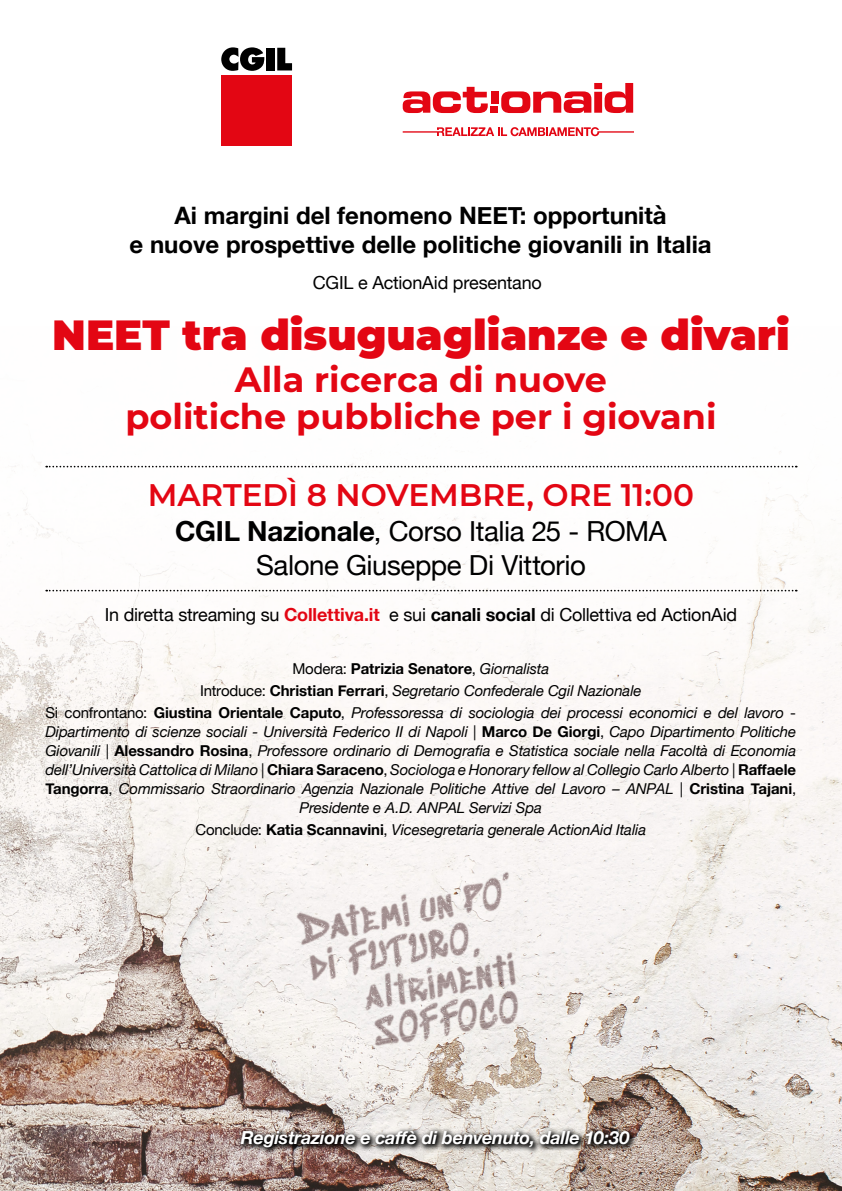
<style>
.page{position:relative;width:842px;height:1191px;background:#fff}
.page>*{position:absolute;margin:0;border:0;box-sizing:border-box;transform-origin:0 0}
.t1{font:900 42px "Montserrat";color:#e30613}
.t2{font:700 35px/37px "Montserrat";color:#e30613;text-align:center}
.t3{font:600 31.1px "Montserrat";color:#e30613}
.t4{font:27.6px/34.5px "Helvetica Neue";letter-spacing:-.015em;color:#000;text-align:center}
.t5{font:700 24px/28.8px "Helvetica Neue";color:#000;text-align:center}
.t6{font:18px "Helvetica Neue";letter-spacing:-.015em;color:#000}
.t7{font:italic 700 18px "Helvetica Neue";letter-spacing:-.015em;color:#fff}
.t8{font:italic 15px/19px "Helvetica Neue";letter-spacing:-.01em;color:#000;text-align:center}
.s1{font-weight:700}
.s2{font-weight:700;color:#e30613}
.s3{font-style:normal}
.s4{font-weight:700;font-style:normal}
</style>
<div class="page">
<img style="left:0;top:451px;width:842px;height:740px">
<svg style="left:46px;top:466px;width:751px;height:1px"></svg>
<svg style="left:221px;top:47px;width:43px;height:24px"></svg>
<div style="left:266px;top:48px;width:8px;height:22px;background:#000"></div>
<svg style="left:277px;top:48px;width:15px;height:22px"></svg>
<div style="left:221px;top:75px;width:71px;height:70px;background:#e30613"></div>
<svg style="left:403px;top:127px;width:231px;height:9px"></svg>
<svg style="left:403px;top:87px;width:85px;height:26px"></svg>
<svg style="left:501px;top:83px;width:132px;height:30px"></svg>
<div style="left:491px;top:92px;width:7px;height:12px;background:#e30613"></div>
<div style="left:491px;top:107px;width:7px;height:6px;background:#e30613"></div>
<svg style="left:46px;top:590px;width:751px;height:1px"></svg>
<img style="left:237px;top:1126px;width:401px;height:29px">
<h3 class="t5" style="left:130px;top:201px;width:583px">Ai margini del fenomeno NEET: opportunità<br>e nuove prospettive delle politiche giovanili in Italia</h3>
<p class="t6" style="left:313px;top:270px;width:230px">CGIL e ActionAid presentano</p>
<h1 class="t1" style="left:52px;top:303px;width:739px">NEET tra disuguaglianze e divari</h1>
<h2 class="t2" style="left:125px;top:359px;width:593px">Alla ricerca di nuove<br>politiche pubbliche per i giovani</h2>
<h3 class="t3" style="left:148px;top:472px;width:548px">MARTEDÌ 8 NOVEMBRE, ORE 11:00</h3>
<h3 class="t4" style="left:175px;top:515px;width:493px"><span class="s1">CGIL Nazionale</span>, Corso Italia 25 - ROMA<br>Salone Giuseppe Di Vittorio</h3>
<p class="t6" style="left:105px;top:601px;width:634px">In diretta streaming su <span class="s2">Collettiva.it</span> e sui <span class="s1">canali social</span> di Collettiva ed ActionAid</p>
<p class="t8" style="left:45px;top:659px;width:752px;line-height:21.8px"><span class="s3">Modera:</span> <span class="s4">Patrizia Senatore</span><span class="s3">,</span> Giornalista<br><span class="s3">Introduce:</span> <span class="s4">Christian Ferrari</span><span class="s3">,</span> Segretario Confederale Cgil Nazionale<br><span class="s3">Si confrontano:</span> <span class="s4">Giustina Orientale Caputo</span><span class="s3">,</span> Professoressa di sociologia dei processi economici e del lavoro <span class="s3">-</span></p>
<p class="t8" style="left:45px;top:723px;width:752px">Dipartimento di scienze sociali - Università Federico II di Napoli | <span class="s4">Marco De Giorgi</span><span class="s3">,</span> Capo Dipartimento Politiche Giovanili <span class="s3">|</span> <span class="s4">Alessandro Rosina</span><span class="s3">,</span> Professore ordinario di Demografia e Statistica sociale nella Facoltà di Economia dell’Università Cattolica di Milano <span class="s3">|</span> <span class="s4">Chiara Saraceno</span><span class="s3">,</span> Sociologa e Honorary fellow al Collegio Carlo Alberto | <span class="s4">Raffaele Tangorra</span><span class="s3">,</span> Commissario Straordinario Agenzia Nazionale Politiche Attive del Lavoro – ANPAL <span class="s3">|</span> <span class="s4">Cristina Tajani</span><span class="s3">, </span>Presidente e A.D. ANPAL Servizi Spa</p>
<p class="t8" style="left:195px;top:821px;width:452px"><span class="s3">Conclude:</span> <span class="s4">Katia Scannavini</span><span class="s3">,</span> Vicesegretaria generale ActionAid Italia</p>
<p class="t7" style="left:241px;top:1123px;width:390px">Registrazione e caffè di benvenuto, dalle 10:30</p>
</div>
